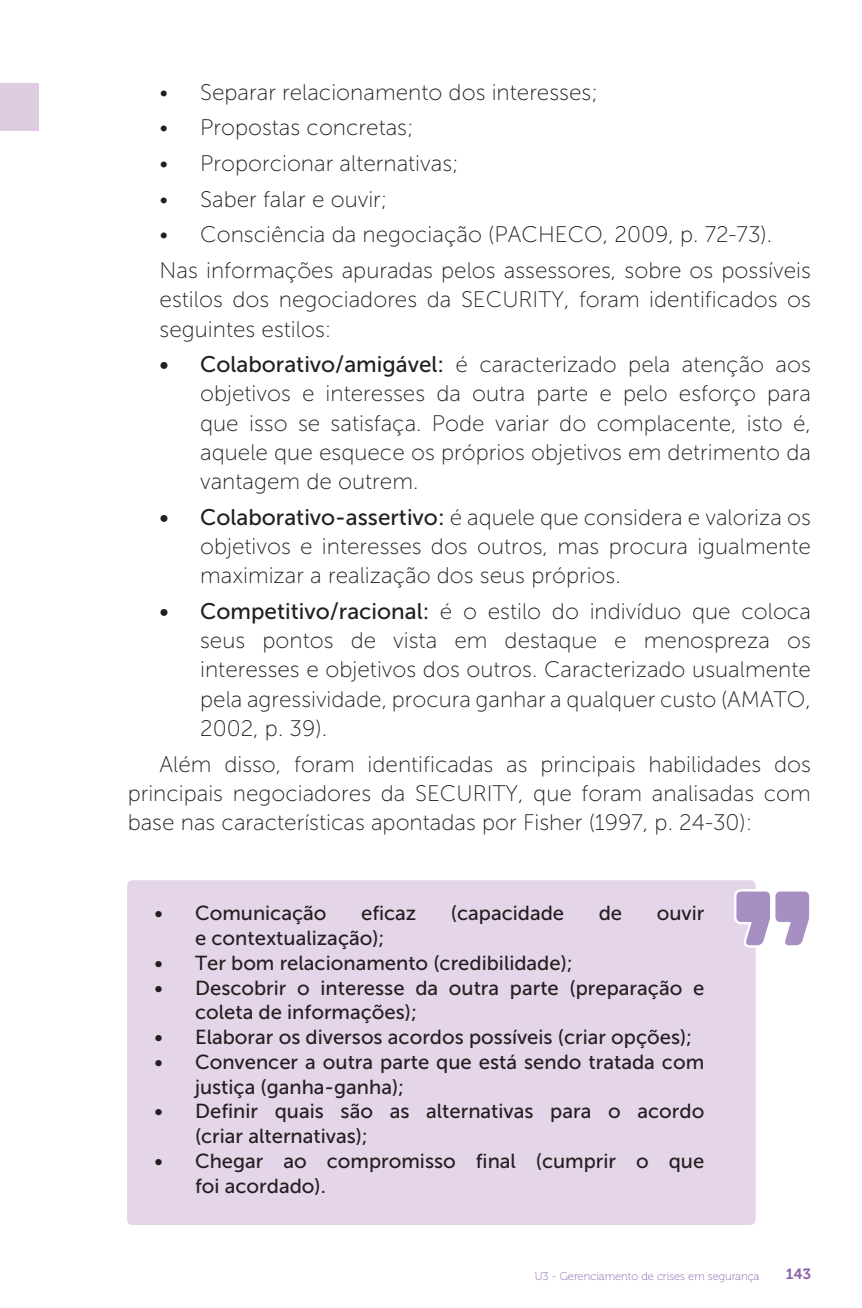
<style>
.page{position:relative;width:862px;height:1308px;background:#fff}
.page>*{position:absolute;margin:0;border:0;box-sizing:border-box;transform-origin:0 0}
.t1{font:22.5px/29.2px "Museo Sans 100";color:#231f20;text-align:justify}
.t2{font:20.25px/24.8px "Museo Sans 500";color:#231f20}
.t3{font:14.85px "Museo 700";color:#8c62aa}
.t4{font:11.25px "Museo 100";color:#8c62aa}
.s1{font-family:"Museo Sans 500"}
</style>
<div class="page">
<div style="left:0;top:83px;width:38px;height:47px;background:#dfcce3"></div>
<div style="left:127px;top:880px;width:628px;height:345px;background:#e5d5e8;border-radius:5px"></div>
<svg style="left:734px;top:888px;width:76px;height:68px"></svg>
<p class="t1" style="left:159px;top:78px;width:439px">• Separar relacionamento dos interesses;</p>
<p class="t1" style="left:159px;top:113px;width:255px">• Propostas concretas;</p>
<p class="t1" style="left:159px;top:149px;width:300px">• Proporcionar alternativas;</p>
<p class="t1" style="left:159px;top:185px;width:229px">• Saber falar e ouvir;</p>
<p class="t1" style="left:159px;top:217px;width:652px;line-height:35.6px">• Consciência da negociação (PACHECO, 2009, p. 72-73).<br>Nas informações apuradas pelos assessores, sobre os possíveis</p>
<p class="t1" style="left:159px;top:285px;width:652px">estilos dos negociadores da SECURITY, foram identificados os seguintes estilos:</p>
<p class="t1" style="left:200px;top:350px;width:612px;text-indent:-40px"><span class="s1">• Colaborativo/amigável:</span> é caracterizado pela atenção aos objetivos e interesses da outra parte e pelo esforço para que isso se satisfaça. Pode variar do complacente, isto é, aquele que esquece os próprios objetivos em detrimento da vantagem de outrem.</p>
<p class="t1" style="left:200px;top:503px;width:612px;text-indent:-40px"><span class="s1">• Colaborativo-assertivo:</span> é aquele que considera e valoriza os objetivos e interesses dos outros, mas procura igualmente maximizar a realização dos seus próprios.</p>
<p class="t1" style="left:200px;top:597px;width:612px;text-indent:-40px"><span class="s1">• Competitivo/racional:</span> é o estilo do indivíduo que coloca seus pontos de vista em destaque e menospreza os interesses e objetivos dos outros. Caracterizado usualmente pela agressividade, procura ganhar a qualquer custo (AMATO, 2002, p. 39).</p>
<p class="t1" style="left:128px;top:749px;width:684px;text-indent:32px">Além disso, foram identificadas as principais habilidades dos principais negociadores da SECURITY, que foram analisadas com base nas características apontadas por Fisher (1997, p. 24-30):</p>
<p class="t2" style="left:154px;top:901px;width:173px">• Comunicação</p>
<p class="t2" style="left:361px;top:901px;width:57px">eficaz</p>
<p class="t2" style="left:450px;top:901px;width:115px">(capacidade</p>
<p class="t2" style="left:598px;top:901px;width:25px">de</p>
<p class="t2" style="left:656px;top:901px;width:49px">ouvir</p>
<p class="t2" style="left:195px;top:925px;width:191px">e contextualização);</p>
<p class="t2" style="left:154px;top:950px;width:419px">• Ter bom relacionamento (credibilidade);</p>
<p class="t2" style="left:195px;top:975px;width:510px;text-indent:-40px">• Descobrir o interesse da outra parte (preparação e coleta de informações);</p>
<p class="t2" style="left:154px;top:1024px;width:539px">• Elaborar os diversos acordos possíveis (criar opções);</p>
<p class="t2" style="left:195px;top:1049px;width:510px;text-indent:-40px">• Convencer a outra parte que está sendo tratada com justiça (ganha-ganha);</p>
<p class="t2" style="left:195px;top:1099px;width:510px;text-indent:-40px">• Definir quais são as alternativas para o acordo (criar alternativas);</p>
<p class="t2" style="left:195px;top:1148px;width:510px;text-indent:-40px">• Chegar ao compromisso final (cumprir o que foi acordado).</p>
<p class="t4" style="left:534px;top:1269px;width:226px">U3 - Gerenciamento de crises em segurança</p>
<p class="t3" style="left:785px;top:1265px;width:26px">143</p>
</div>
